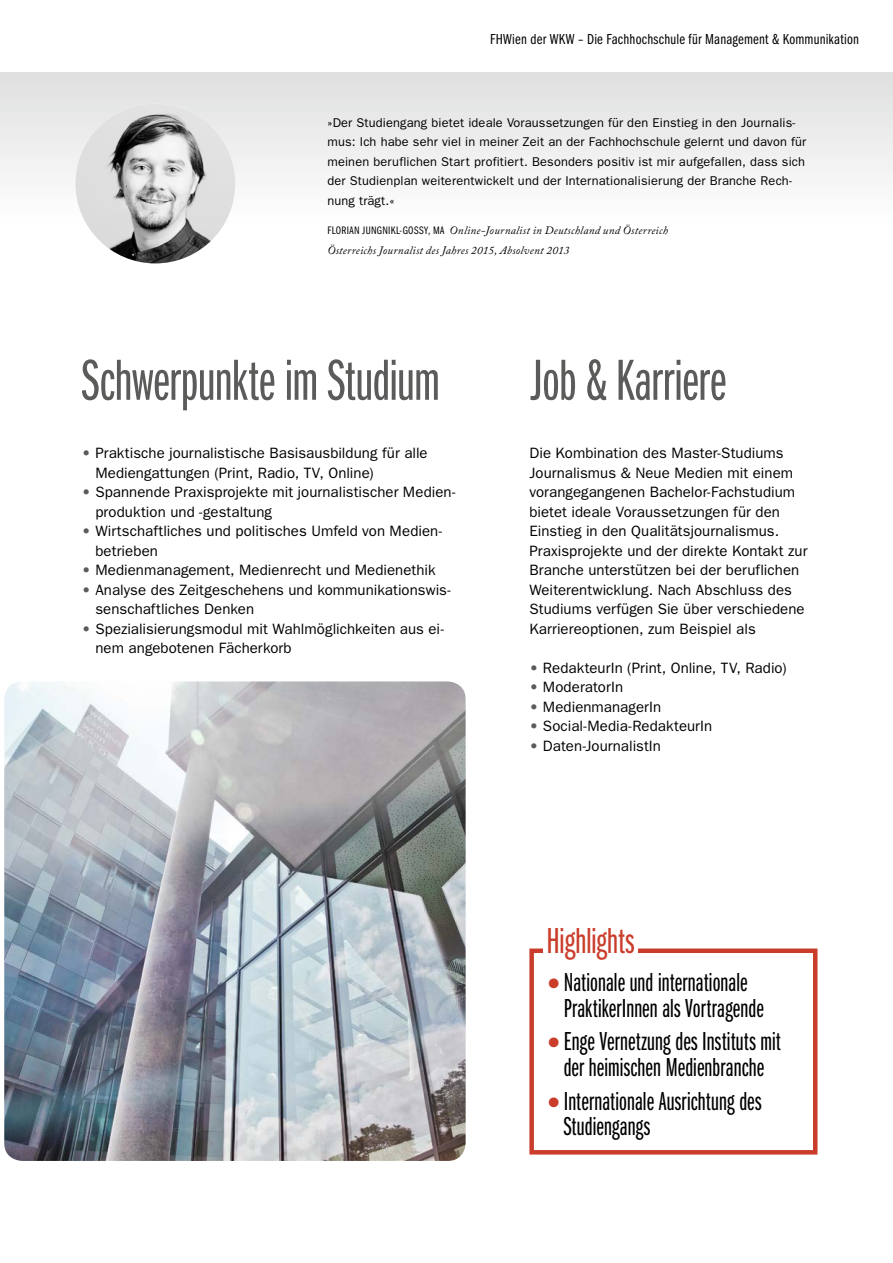
<style>
.page{position:relative;width:893px;height:1263px;background:#fff}
.page>*{position:absolute;margin:0;border:0;box-sizing:border-box;transform-origin:0 0}
.t1{font:60px "Franklin Gothic Book X Cmpr";letter-spacing:-.005em;color:#5b5b5a}
.t2{font:37.5px "Franklin Gothic Book X Cmpr";letter-spacing:-.005em;color:#ca3d2b}
.t3{font:27px/25.5px "Franklin Gothic Book X Cmpr";letter-spacing:.005em;color:#000}
.t4{font:15px/19.5px "Franklin Gothic";letter-spacing:.005em;color:#000}
.t5{font:15px "Franklin Gothic Book Cmpr";letter-spacing:.015em;color:#000}
.t6{font:12.75px/19.5px "Franklin Gothic";letter-spacing:.015em;color:#000}
.t7{font:italic 11.25px "Adobe Caslon Pro";letter-spacing:.025em;color:#000}
.s1{font-family:"Franklin Gothic Book Cmpr";font-style:normal}
.s2{color:#5b5b5a}
.s3{color:#ca3d2b}
</style>
<div class="page">
<div style="left:0;top:72px;width:893px;height:220px;background:linear-gradient(to bottom,#e2e2e2,#fff)"></div>
<img style="left:75px;top:104px;width:160px;height:159px;border-radius:80px">
<div style="left:529px;top:948px;width:288px;height:206px;border:4px solid #ca3d2b"></div>
<div style="left:543px;top:932px;width:95px;height:26px;background:#fff"></div>
<img style="left:4px;top:681px;width:462px;height:480px">
<p class="t5" style="left:490px;top:31px;width:371px">FHWien der WKW – Die Fachhochschule für Management &amp; Kommunikation</p>
<p class="t6" style="left:327px;top:112px;width:480px">»Der Studiengang bietet ideale Voraussetzungen für den Einstieg in den Journalis&shy;mus: Ich habe sehr viel in meiner Zeit an der Fachhochschule gelernt und davon für meinen beruflichen Start profitiert. Besonders positiv ist mir aufgefallen, dass sich der Studienplan weiterentwickelt und der Internationalisierung der Branche Rech&shy;nung trägt.«</p>
<p class="t7" style="left:327px;top:224px;width:342px"><span class="s1">FLORIAN JUNGNIKL-GOSSY, MA</span> Online-Journalist in Deutschland und Österreich</p>
<p class="t7" style="left:327px;top:243px;width:243px">Österreichs Journalist des Jahres 2015, Absolvent 2013</p>
<p class="t1" style="left:82px;top:349px;width:359px">Schwerpunkte im Studium</p>
<p class="t4" style="left:95px;top:443px;width:334px;text-indent:-13px"><span class="s2">•</span> Praktische journalistische Basisausbildung für alle<br>Mediengattungen (Print, Radio, TV, Online)</p>
<p class="t4" style="left:95px;top:482px;width:362px;text-indent:-13px"><span class="s2">•</span> Spannende Praxisprojekte mit journalistischer Medien&shy;produktion und -gestaltung</p>
<p class="t4" style="left:95px;top:521px;width:348px;text-indent:-13px"><span class="s2">•</span> Wirtschaftliches und politisches Umfeld von Medien&shy;betrieben</p>
<p class="t4" style="left:82px;top:560px;width:355px"><span class="s2">•</span> Medienmanagement, Medienrecht und Medienethik</p>
<p class="t4" style="left:95px;top:580px;width:357px;text-indent:-13px"><span class="s2">•</span> Analyse des Zeitgeschehens und kommunikationswis&shy;senschaftliches Denken</p>
<p class="t4" style="left:95px;top:619px;width:350px;text-indent:-13px"><span class="s2">•</span> Spezialisierungsmodul mit Wahlmöglichkeiten aus ei&shy;nem angebotenen Fächerkorb</p>
<p class="t1" style="left:530px;top:349px;width:197px">Job &amp; Karriere</p>
<p class="t4" style="left:529px;top:443px;width:280px">Die Kombination des Master-Studiums Journalismus &amp; Neue Medien mit einem vorangegangenen Bachelor-Fachstudium bietet ideale Voraussetzungen für den Einstieg in den Qualitätsjournalismus.<br>Praxisprojekte und der direkte Kontakt zur Branche unterstützen bei der beruflichen Weiterentwicklung. Nach Abschluss des Studiums verfügen Sie über verschiedene Karriereoptionen, zum Beispiel als</p>
<p class="t4" style="left:529px;top:658px;width:259px"><span class="s2">•</span> RedakteurIn (Print, Online, TV, Radio)</p>
<p class="t4" style="left:529px;top:677px;width:95px"><span class="s2">•</span> ModeratorIn</p>
<p class="t4" style="left:529px;top:697px;width:133px"><span class="s2">•</span> MedienmanagerIn</p>
<p class="t4" style="left:529px;top:716px;width:184px"><span class="s2">•</span> Social-Media-RedakteurIn</p>
<p class="t4" style="left:529px;top:736px;width:133px"><span class="s2">•</span> Daten-JournalistIn</p>
<p class="t2" style="left:546px;top:921px;width:90px">Highlights</p>
<p class="t3" style="left:564px;top:970px;width:202px;text-indent:-15px"><span class="s3">●</span> Nationale und internationale<br>PraktikerInnen als Vortragende</p>
<p class="t3" style="left:549px;top:1029px;width:234px;text-align:center"><span class="s3">●</span> Enge Vernetzung des Instituts mit der heimischen Medienbranche</p>
<p class="t3" style="left:564px;top:1089px;width:199px;text-indent:-15px"><span class="s3">●</span> Internationale Ausrichtung des<br>Studiengangs</p>
</div>
